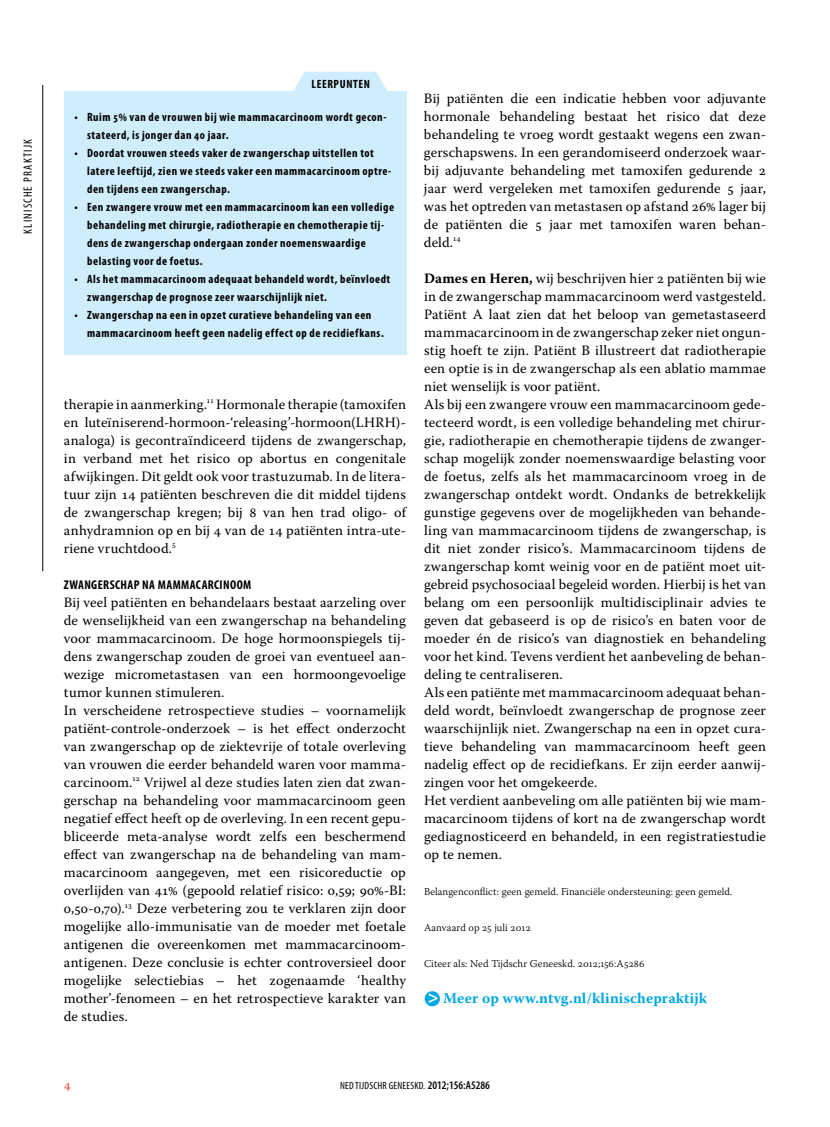
<style>
.page{position:relative;width:830px;height:1127px;background:#fff}
.page>*{position:absolute;margin:0;border:0;box-sizing:border-box;transform-origin:0 0}
.t1{font:700 15px "Warnock Pro";letter-spacing:.005em;color:#00a7e4}
.t2{font:14.25px/18px "Warnock Pro";letter-spacing:.01em;color:#000;text-align:justify}
.t3{font:13.5px "Warnock Pro";color:#e6402c}
.t4{font:700 condensed 12.75px "Myriad Pro";letter-spacing:.03em;color:#000}
.t5{font:700 condensed 12px/18px "Myriad Pro";letter-spacing:.045em;color:#000}
.t6{font:condensed 12px "Myriad Pro";letter-spacing:.1em;color:#000}
.t7{font:300 10.5px "Warnock Pro";letter-spacing:.005em;color:#000}
.t8{font:condensed 10.5px "Myriad Pro";letter-spacing:.02em;color:#000}
.s1{color:#fff}
.s2{font-weight:700}
.s3{font-family:"Myriad Pro";font-stretch:condensed;font-size:18px;color:#fff}
.s4{font-weight:600;font-size:11.55px}
</style>
<div class="page">
<hr style="left:42px;top:85px;width:1px;height:486px;background:#000">
<div style="left:64px;top:91px;width:342px;height:264px;background:#cfedfb"></div>
<div style="left:293px;top:72px;width:94px;height:21px;background:#cfedfb"></div>
<svg style="left:376px;top:71px;width:12px;height:20px"></svg>
<p class="t6" style="left:21px;top:234px;width:96px;rotate:-90deg">KLINISCHE PRAKTIJK</p>
<p class="t5" style="left:280px;top:75px;width:91px"><span class="s1">▼</span> Leerpunten</p>
<p class="t5" style="left:87px;top:108px;width:301px;text-indent:-13px">• Ruim 5% van de vrouwen bij wie mammacarcinoom wordt gecon&shy;stateerd, is jonger dan 40 jaar.</p>
<p class="t5" style="left:87px;top:144px;width:305px;text-indent:-13px">• Doordat vrouwen steeds vaker de zwangerschap uitstellen tot latere leeftijd, zien we steeds vaker een mammacarcinoom optre&shy;den tijdens een zwangerschap.</p>
<p class="t5" style="left:87px;top:198px;width:308px;text-indent:-13px">• Een zwangere vrouw met een mammacarcinoom kan een volledige behandeling met chirurgie, radiotherapie en chemotherapie tij&shy;dens de zwangerschap ondergaan zonder noemenswaardige belasting voor de foetus.</p>
<p class="t5" style="left:87px;top:270px;width:304px;text-indent:-13px">• Als het mammacarcinoom adequaat behandeld wordt, beïnvloedt zwangerschap de prognose zeer waarschijnlijk niet.</p>
<p class="t5" style="left:87px;top:306px;width:298px;text-indent:-13px">• Zwangerschap na een in opzet curatieve behandeling van een mammacarcinoom heeft geen nadelig effect op de recidiefkans.</p>
<p class="t2" style="left:64px;top:395px;width:343px">therapie in aanmerking.<sup>11</sup> Hormonale therapie (tamoxifen en luteïniserend-hormoon-‘releasing’-hormoon(LHRH)- analoga) is gecontraïndiceerd tijdens de zwangerschap, in verband met het risico op abortus en congenitale afwijkingen. Dit geldt ook voor trastuzumab. In de litera&shy;tuur zijn 14 patiënten beschreven die dit middel tijdens de zwangerschap kregen; bij 8 van hen trad oligo- of anhydramnion op en bij 4 van de 14 patiënten intra-ute&shy;riene vruchtdood.<sup>5</sup></p>
<p class="t4" style="left:64px;top:577px;width:189px">Zwangerschap na mammacarcinoom</p>
<p class="t2" style="left:64px;top:593px;width:343px;text-align:left">Bij veel patiënten en behandelaars bestaat aarzeling over de wenselijkheid van een zwangerschap na behandeling voor mammacarcinoom. De hoge hormoonspiegels tij&shy;dens zwangerschap zouden de groei van eventueel aan&shy;wezige micrometastasen van een hormoongevoelige tumor kunnen stimuleren.<br>In verscheidene retrospectieve studies – voornamelijk patiënt-controle-onderzoek – is het effect onderzocht van zwangerschap op de ziektevrije of totale overleving van vrouwen die eerder behandeld waren voor mamma&shy;carcinoom.<sup>12</sup> Vrijwel al deze studies laten zien dat zwan&shy;gerschap na behandeling voor mammacarcinoom geen negatief effect heeft op de overleving. In een recent gepu&shy;bliceerde meta-analyse wordt zelfs een beschermend effect van zwangerschap na de behandeling van mam&shy;macarcinoom aangegeven, met een risicoreductie op overlijden van 41% (gepoold relatief risico: 0,59; 90%-BI:<br>0,50-0,70).<sup>13</sup> Deze verbetering zou te verklaren zijn door mogelijke allo-immunisatie van de moeder met foetale antigenen die overeenkomen met mammacarcinoom&shy;antigenen. Deze conclusie is echter controversieel door mogelijke selectiebias – het zogenaamde ‘healthy mother’-fenomeen – en het retrospectieve karakter van de studies.</p>
<p class="t2" style="left:424px;top:89px;width:343px">Bij patiënten die een indicatie hebben voor adjuvante hormonale behandeling bestaat het risico dat deze behandeling te vroeg wordt gestaakt wegens een zwan&shy;gerschapswens. In een gerandomiseerd onderzoek waar&shy;bij adjuvante behandeling met tamoxifen gedurende 2 jaar werd vergeleken met tamoxifen gedurende 5 jaar, was het optreden van metastasen op afstand 26% lager bij de patiënten die 5 jaar met tamoxifen waren behan&shy;deld.<sup>14</sup></p>
<p class="t2" style="left:424px;top:269px;width:343px;text-align:left"><span class="s2">Dames en Heren,</span> wij beschrijven hier 2 patiënten bij wie in de zwangerschap mammacarcinoom werd vastgesteld.<br>Patiënt A laat zien dat het beloop van gemetastaseerd mammacarcinoom in de zwangerschap zeker niet ongun&shy;stig hoeft te zijn. Patiënt B illustreert dat radiotherapie een optie is in de zwangerschap als een ablatio mammae niet wenselijk is voor patiënt.<br>Als bij een zwangere vrouw een mammacarcinoom gede&shy;tecteerd wordt, is een volledige behandeling met chirur&shy;gie, radiotherapie en chemotherapie tijdens de zwanger&shy;schap mogelijk zonder noemenswaardige belasting voor de foetus, zelfs als het mammacarcinoom vroeg in de zwangerschap ontdekt wordt. Ondanks de betrekkelijk gunstige gegevens over de mogelijkheden van behande&shy;ling van mammacarcinoom tijdens de zwangerschap, is dit niet zonder risico’s. Mammacarcinoom tijdens de zwangerschap komt weinig voor en de patiënt moet uit&shy;gebreid psychosociaal begeleid worden. Hierbij is het van belang om een persoonlijk multidisciplinair advies te geven dat gebaseerd is op de risico’s en baten voor de moeder én de risico’s van diagnostiek en behandeling voor het kind. Tevens verdient het aanbeveling de behan&shy;deling te centraliseren.<br>Als een patiënte met mammacarcinoom adequaat behan&shy;deld wordt, beïnvloedt zwangerschap de prognose zeer waarschijnlijk niet. Zwangerschap na een in opzet cura&shy;tieve behandeling van mammacarcinoom heeft geen nadelig effect op de recidiefkans. Er zijn eerder aanwij&shy;zingen voor het omgekeerde.<br>Het verdient aanbeveling om alle patiënten bij wie mam&shy;macarcinoom tijdens of kort na de zwangerschap wordt gediagnosticeerd en behandeld, in een registratiestudie op te nemen.</p>
<p class="t7" style="left:424px;top:885px;width:309px">Belangenconflict: geen gemeld. Financiële ondersteuning: geen gemeld.</p>
<p class="t7" style="left:424px;top:921px;width:108px">Aanvaard op 25 juli 2012</p>
<p class="t7" style="left:424px;top:957px;width:222px">Citeer als: Ned Tijdschr Geneeskd. 2012;156:A5286</p>
<p class="t1" style="left:424px;top:989px;width:284px">●<span class="s3">&gt;</span> Meer op www.ntvg.nl/klinischepraktijk</p>
<p class="t3" style="left:64px;top:1076px;width:9px">4</p>
<p class="t8" style="left:340px;top:1079px;width:151px">NED TIJDSCHR GENEESKD. <span class="s4">2012;156:A5286</span></p>
</div>
